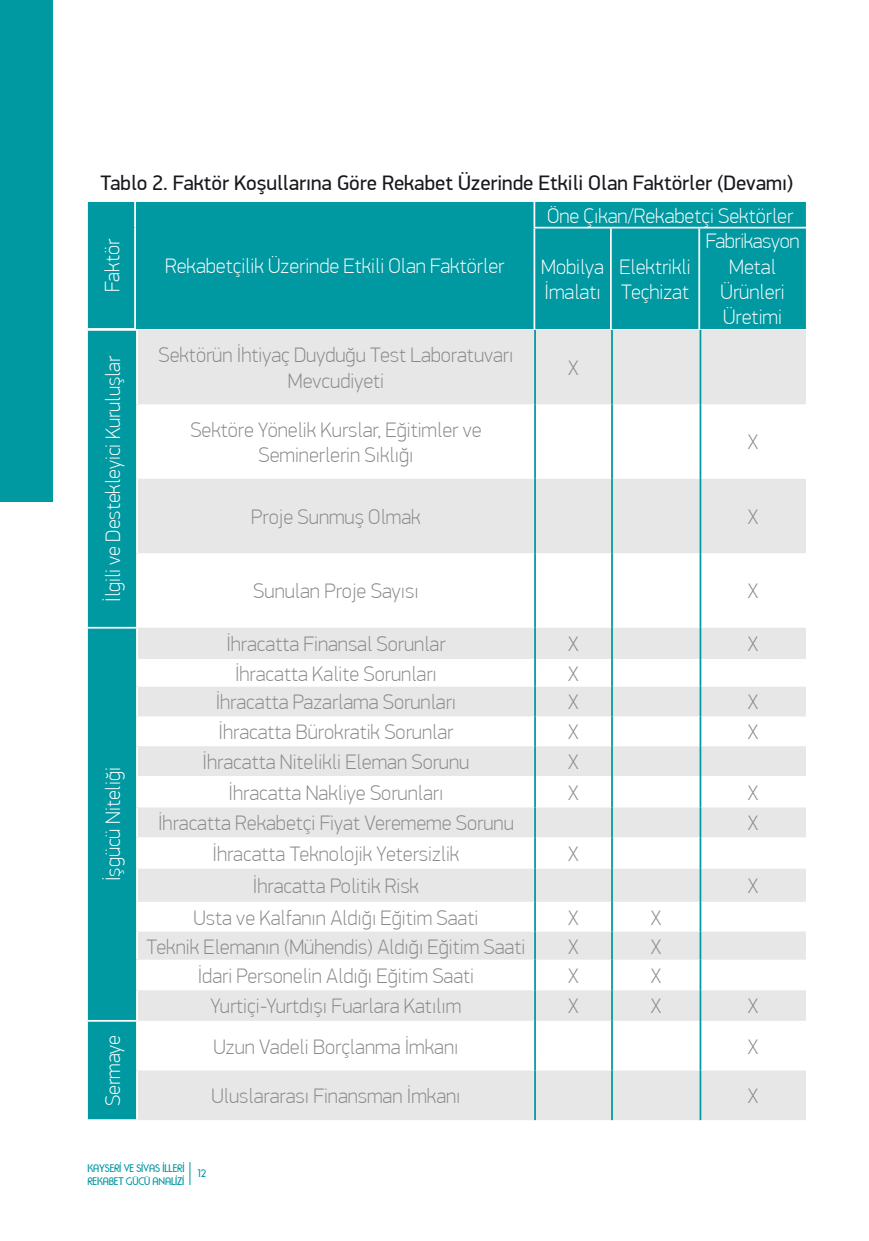
<style>
.page{position:relative;width:869px;height:1241px;background:#fff}
.page>*{position:absolute;margin:0;border:0;box-sizing:border-box;transform-origin:0 0}
.t1{font:100 21px/25.2px "PF Din Display Pro";color:#87888a;text-align:center}
.t2{font:100 21px/25.2px "PF Din Display Pro";color:#fff}
.t3{font:21px "PF Din Display Pro";color:#1a171c}
.t4{font:11.03px/13.1px "Rondalo";letter-spacing:-.01em;color:#0098a1}
</style>
<div class="page">
<svg style="left:183px;top:1162px;width:7px;height:22px"></svg>
<div style="left:0;top:0;width:52px;height:501px;background:#0098a1"></div>
<div style="left:88px;top:331px;width:48px;height:787px;background:#0098a1"></div>
<svg style="left:138px;top:330px;width:667px;height:789px;fill:#e7e7e8"></svg>
<hr style="left:88px;top:626px;width:50px;height:2px;background:#fff">
<hr style="left:88px;top:1019px;width:50px;height:2px;background:#fff">
<hr style="left:534px;top:330px;width:1px;height:74px;background:#0098a1">
<hr style="left:611px;top:330px;width:1px;height:74px;background:#0098a1">
<hr style="left:699px;top:330px;width:2px;height:74px;background:#0098a1">
<hr style="left:534px;top:404px;width:1px;height:74px;background:#0098a1">
<hr style="left:611px;top:404px;width:1px;height:74px;background:#0098a1">
<hr style="left:699px;top:404px;width:2px;height:74px;background:#0098a1">
<hr style="left:534px;top:478px;width:1px;height:75px;background:#0098a1">
<hr style="left:611px;top:478px;width:1px;height:75px;background:#0098a1">
<hr style="left:699px;top:478px;width:2px;height:75px;background:#0098a1">
<hr style="left:534px;top:553px;width:1px;height:74px;background:#0098a1">
<hr style="left:611px;top:553px;width:1px;height:74px;background:#0098a1">
<hr style="left:699px;top:553px;width:2px;height:74px;background:#0098a1">
<hr style="left:534px;top:627px;width:1px;height:32px;background:#0098a1">
<hr style="left:611px;top:627px;width:1px;height:32px;background:#0098a1">
<hr style="left:699px;top:627px;width:2px;height:32px;background:#0098a1">
<svg style="left:534px;top:659px;width:1px;height:27px"></svg>
<svg style="left:611px;top:659px;width:1px;height:27px"></svg>
<hr style="left:699px;top:659px;width:2px;height:27px;background:#0098a1">
<hr style="left:534px;top:686px;width:1px;height:30px;background:#0098a1">
<hr style="left:611px;top:686px;width:1px;height:30px;background:#0098a1">
<hr style="left:699px;top:686px;width:2px;height:30px;background:#0098a1">
<hr style="left:534px;top:716px;width:1px;height:30px;background:#0098a1">
<hr style="left:611px;top:716px;width:1px;height:30px;background:#0098a1">
<hr style="left:699px;top:716px;width:2px;height:30px;background:#0098a1">
<hr style="left:534px;top:746px;width:1px;height:30px;background:#0098a1">
<hr style="left:611px;top:746px;width:1px;height:30px;background:#0098a1">
<hr style="left:699px;top:746px;width:2px;height:30px;background:#0098a1">
<hr style="left:534px;top:776px;width:1px;height:31px;background:#0098a1">
<hr style="left:611px;top:776px;width:1px;height:31px;background:#0098a1">
<hr style="left:699px;top:776px;width:2px;height:31px;background:#0098a1">
<hr style="left:534px;top:807px;width:1px;height:30px;background:#0098a1">
<hr style="left:611px;top:807px;width:1px;height:30px;background:#0098a1">
<hr style="left:699px;top:807px;width:2px;height:30px;background:#0098a1">
<hr style="left:534px;top:837px;width:1px;height:31px;background:#0098a1">
<hr style="left:611px;top:837px;width:1px;height:31px;background:#0098a1">
<hr style="left:699px;top:837px;width:2px;height:31px;background:#0098a1">
<hr style="left:534px;top:868px;width:1px;height:33px;background:#0098a1">
<hr style="left:611px;top:868px;width:1px;height:33px;background:#0098a1">
<hr style="left:699px;top:868px;width:2px;height:33px;background:#0098a1">
<hr style="left:534px;top:901px;width:1px;height:30px;background:#0098a1">
<hr style="left:611px;top:901px;width:1px;height:30px;background:#0098a1">
<hr style="left:699px;top:901px;width:2px;height:30px;background:#0098a1">
<svg style="left:534px;top:931px;width:1px;height:28px"></svg>
<svg style="left:611px;top:931px;width:1px;height:28px"></svg>
<hr style="left:699px;top:931px;width:2px;height:28px;background:#0098a1">
<hr style="left:534px;top:959px;width:1px;height:31px;background:#0098a1">
<hr style="left:611px;top:959px;width:1px;height:31px;background:#0098a1">
<hr style="left:699px;top:959px;width:2px;height:31px;background:#0098a1">
<hr style="left:534px;top:990px;width:1px;height:30px;background:#0098a1">
<hr style="left:611px;top:990px;width:1px;height:30px;background:#0098a1">
<hr style="left:699px;top:990px;width:2px;height:30px;background:#0098a1">
<hr style="left:534px;top:1020px;width:1px;height:50px;background:#0098a1">
<hr style="left:611px;top:1020px;width:1px;height:50px;background:#0098a1">
<hr style="left:699px;top:1020px;width:2px;height:50px;background:#0098a1">
<hr style="left:534px;top:1070px;width:1px;height:49px;background:#0098a1">
<hr style="left:611px;top:1070px;width:1px;height:49px;background:#0098a1">
<hr style="left:699px;top:1070px;width:2px;height:49px;background:#0098a1">
<div style="left:88px;top:202px;width:717px;height:127px;background:#0098a1"></div>
<hr style="left:134px;top:202px;width:2px;height:25px;background:#fff">
<hr style="left:134px;top:227px;width:2px;height:101px;background:#fff">
<hr style="left:533px;top:202px;width:2px;height:25px;background:#fff">
<hr style="left:533px;top:228px;width:2px;height:101px;background:#fff">
<hr style="left:609px;top:228px;width:2px;height:101px;background:#fff">
<hr style="left:698px;top:228px;width:1px;height:101px;background:#fff">
<hr style="left:88px;top:328px;width:48px;height:2px;background:#fff">
<hr style="left:533px;top:227px;width:77px;height:1px;background:#fff">
<hr style="left:610px;top:227px;width:89px;height:1px;background:#fff">
<hr style="left:699px;top:227px;width:106px;height:1px;background:#fff">
<p class="t3" style="left:100px;top:170px;width:694px">Tablo 2. Faktör Koşullarına Göre Rekabet Üzerinde Etkili Olan Faktörler (Devamı)</p>
<p class="t2" style="left:100px;top:292px;width:54px;rotate:-90deg">Faktör</p>
<p class="t2" style="left:165px;top:254px;width:340px">Rekabetçilik Üzerinde Etkili Olan Faktörler</p>
<p class="t2" style="left:546px;top:203px;width:248px">Öne Çıkan/Rekabetçi Sektörler</p>
<p class="t2" style="left:541px;top:254px;width:64px">Mobilya<br>İmalatı</p>
<p class="t2" style="left:619px;top:254px;width:73px">Elektrikli<br>Teçhizat</p>
<p class="t2" style="left:705px;top:229px;width:95px;text-align:center">Fabrikasyon<br>Metal<br>Ürünleri<br>Üretimi</p>
<p class="t2" style="left:101px;top:602px;width:248px;rotate:-90deg">İlgili ve Destekleyici Kuruluşlar</p>
<p class="t1" style="left:158px;top:342px;width:356px">Sektörün İhtiyaç Duyduğu Test Laboratuvarı<br>Mevcudiyeti</p>
<p class="t1" style="left:568px;top:355px;width:12px">X</p>
<p class="t1" style="left:190px;top:417px;width:292px">Sektöre Yönelik Kurslar, Eğitimler ve<br>Seminerlerin Sıklığı</p>
<p class="t1" style="left:747px;top:429px;width:12px">X</p>
<p class="t1" style="left:251px;top:504px;width:171px">Proje Sunmuş Olmak</p>
<p class="t1" style="left:747px;top:504px;width:12px">X</p>
<p class="t1" style="left:253px;top:578px;width:167px">Sunulan Proje Sayısı</p>
<p class="t1" style="left:747px;top:578px;width:12px">X</p>
<p class="t2" style="left:101px;top:881px;width:115px;rotate:-90deg">İşgücü Niteliği</p>
<p class="t1" style="left:226px;top:631px;width:221px">İhracatta Finansal Sorunlar</p>
<p class="t1" style="left:568px;top:631px;width:12px">X</p>
<p class="t1" style="left:747px;top:631px;width:12px">X</p>
<p class="t1" style="left:235px;top:661px;width:203px">İhracatta Kalite Sorunları</p>
<p class="t1" style="left:568px;top:661px;width:12px">X</p>
<p class="t1" style="left:215px;top:689px;width:242px">İhracatta Pazarlama Sorunları</p>
<p class="t1" style="left:568px;top:689px;width:12px">X</p>
<p class="t1" style="left:747px;top:689px;width:12px">X</p>
<p class="t1" style="left:218px;top:719px;width:236px">İhracatta Bürokratik Sorunlar</p>
<p class="t1" style="left:568px;top:719px;width:12px">X</p>
<p class="t1" style="left:747px;top:719px;width:12px">X</p>
<p class="t1" style="left:202px;top:749px;width:268px">İhracatta Nitelikli Eleman Sorunu</p>
<p class="t1" style="left:568px;top:749px;width:12px">X</p>
<p class="t1" style="left:228px;top:779px;width:216px">İhracatta Nakliye Sorunları</p>
<p class="t1" style="left:568px;top:779px;width:12px">X</p>
<p class="t1" style="left:747px;top:779px;width:12px">X</p>
<p class="t1" style="left:158px;top:810px;width:357px">İhracatta Rekabetçi Fiyat Verememe Sorunu</p>
<p class="t1" style="left:747px;top:810px;width:12px">X</p>
<p class="t1" style="left:212px;top:841px;width:248px">İhracatta Teknolojik Yetersizlik</p>
<p class="t1" style="left:568px;top:841px;width:12px">X</p>
<p class="t1" style="left:253px;top:873px;width:168px">İhracatta Politik Risk</p>
<p class="t1" style="left:747px;top:873px;width:12px">X</p>
<p class="t1" style="left:193px;top:904px;width:286px">Usta ve Kalfanın Aldığı Eğitim Saati</p>
<p class="t1" style="left:568px;top:904px;width:12px">X</p>
<p class="t1" style="left:650px;top:904px;width:12px">X</p>
<p class="t1" style="left:146px;top:933px;width:380px">Teknik Elemanın (Mühendis) Aldığı Eğitim Saati</p>
<p class="t1" style="left:568px;top:933px;width:12px">X</p>
<p class="t1" style="left:650px;top:933px;width:12px">X</p>
<p class="t1" style="left:198px;top:963px;width:278px">İdari Personelin Aldığı Eğitim Saati</p>
<p class="t1" style="left:568px;top:963px;width:12px">X</p>
<p class="t1" style="left:650px;top:963px;width:12px">X</p>
<p class="t1" style="left:210px;top:993px;width:252px">Yurtiçi-Yurtdışı Fuarlara Katılım</p>
<p class="t1" style="left:568px;top:993px;width:12px">X</p>
<p class="t1" style="left:650px;top:993px;width:12px">X</p>
<p class="t1" style="left:747px;top:993px;width:12px">X</p>
<p class="t2" style="left:101px;top:1105px;width:73px;rotate:-90deg">Sermaye</p>
<p class="t1" style="left:213px;top:1033px;width:246px">Uzun Vadeli Borçlanma İmkanı</p>
<p class="t1" style="left:747px;top:1033px;width:12px">X</p>
<p class="t1" style="left:211px;top:1083px;width:250px">Uluslararası Finansman İmkanı</p>
<p class="t1" style="left:747px;top:1083px;width:12px">X</p>
<p class="t4" style="left:87px;top:1161px;width:99px">KAYSERI VE SIVAS ILLERI<br>REKABET GÜCÜ ANALIZI</p>
<p class="t4" style="left:198px;top:1166px;width:10px">12</p>
</div>
